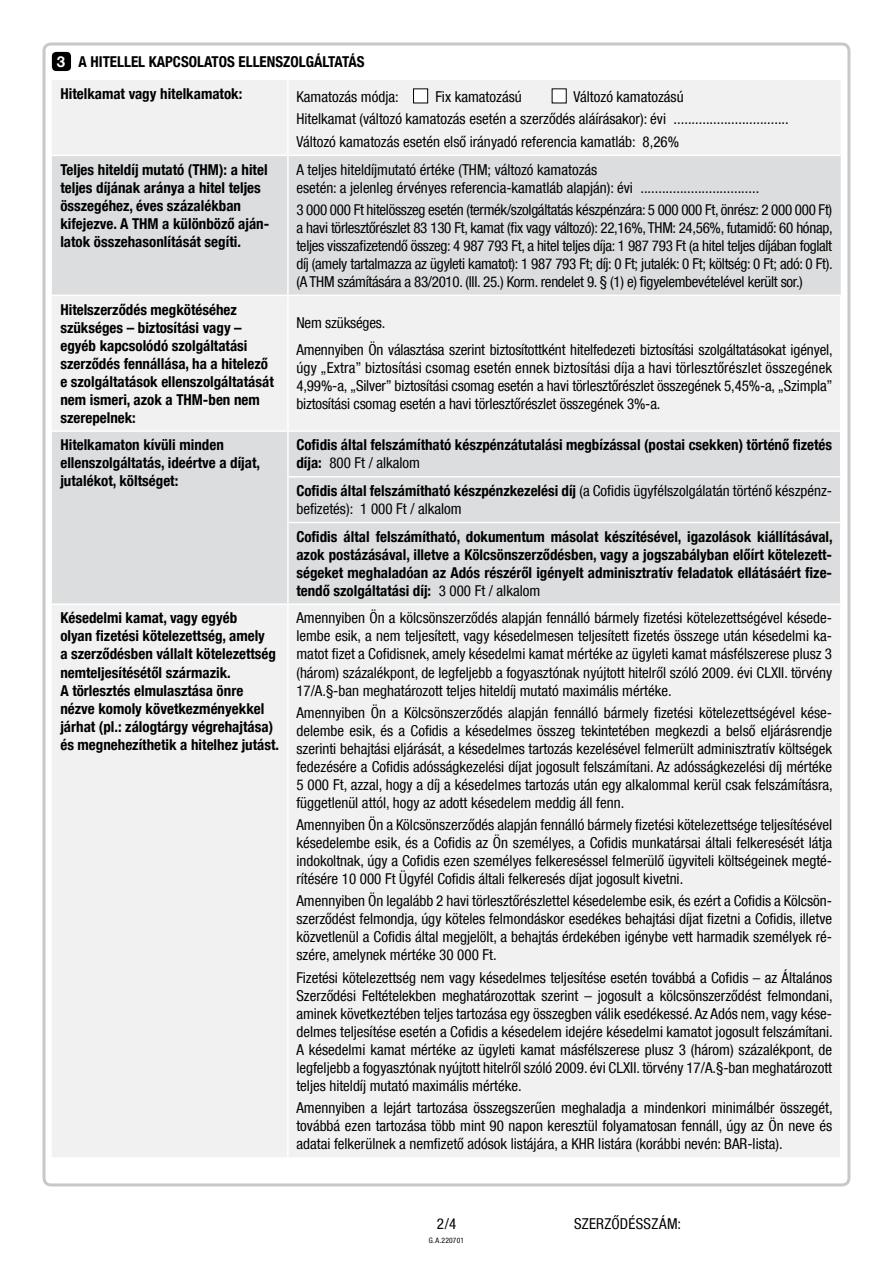
<style>
.page{position:relative;width:893px;height:1263px;background:#fff}
.page>*{position:absolute;margin:0;border:0;box-sizing:border-box;transform-origin:0 0}
.t1{font:condensed 15px/18px "Helvetica Neue LT Com";color:#000;text-align:justify}
.t2{font:700 condensed 15px/18px "Helvetica Neue LT Com";color:#000}
.t3{font:condensed 15px "Helvetica Neue LT Com";letter-spacing:.02em;color:#000}
.t4{font:condensed 7.5px "Helvetica Neue LT Com";letter-spacing:.02em;color:#000}
.s1{font-stretch:normal;color:#fff}
.s2{font-weight:400}
.s3{font-weight:700}
</style>
<div class="page">
<div style="left:52px;top:52px;width:19px;height:19px;background:#000;border-radius:4px"></div>
<div style="left:52px;top:80px;width:789px;height:1077px;background:#f1f1f2"></div>
<div style="left:52px;top:156px;width:789px;height:139px;background:#dcddde"></div>
<div style="left:52px;top:432px;width:788px;height:171px;background:#dcddde"></div>
<div style="left:288px;top:477px;width:553px;height:45px;background:#dcddde"></div>
<hr style="left:287px;top:80px;width:2px;height:75px;background:#fff">
<hr style="left:287px;top:156px;width:2px;height:139px;background:#fff">
<hr style="left:287px;top:296px;width:2px;height:134px;background:#fff">
<hr style="left:840px;top:296px;width:1px;height:134px;background:#fff">
<hr style="left:287px;top:432px;width:2px;height:44px;background:#fff">
<hr style="left:840px;top:432px;width:1px;height:44px;background:#fff">
<hr style="left:287px;top:478px;width:2px;height:44px;background:#fff">
<hr style="left:840px;top:478px;width:1px;height:44px;background:#fff">
<hr style="left:287px;top:523px;width:2px;height:80px;background:#fff">
<hr style="left:840px;top:523px;width:1px;height:80px;background:#fff">
<hr style="left:287px;top:605px;width:2px;height:552px;background:#fff">
<hr style="left:840px;top:605px;width:1px;height:552px;background:#fff">
<hr style="left:52px;top:430px;width:236px;height:2px;background:#fff">
<hr style="left:288px;top:430px;width:553px;height:2px;background:#fff">
<hr style="left:287px;top:476px;width:554px;height:2px;background:#fff">
<hr style="left:287px;top:522px;width:554px;height:1px;background:#fff">
<hr style="left:52px;top:603px;width:236px;height:2px;background:#fff">
<hr style="left:288px;top:603px;width:553px;height:2px;background:#fff">
<hr style="left:52px;top:155px;width:236px;height:1px;background:#fff">
<hr style="left:288px;top:155px;width:553px;height:1px;background:#fff">
<hr style="left:52px;top:295px;width:236px;height:1px;background:#fff">
<hr style="left:288px;top:295px;width:553px;height:1px;background:#fff">
<div style="left:414px;top:89px;width:14px;height:14px;background:#fff"></div>
<div style="left:413px;top:88px;width:15px;height:15px;border:1px solid #000"></div>
<div style="left:552px;top:89px;width:14px;height:14px;background:#fff"></div>
<p class="t2" style="left:57px;top:46px;width:309px;line-height:32px"><span class="s1">3</span> A HITELLEL KAPCSOLATOS ELLENSZOLGÁLTATÁS<br>Hitelkamat vagy hitelkamatok:</p>
<p class="t1" style="left:296px;top:87px;width:104px">Kamatozás módja:</p>
<p class="t1" style="left:436px;top:87px;width:88px">Fix kamatozású</p>
<p class="t1" style="left:296px;top:85px;width:494px;line-height:22.5px;text-align:left;text-indent:277px">Változó kamatozású<br>Hitelkamat (változó kamatozás esetén a szerződés aláírásakor): évi ................................<br>Változó kamatozás esetén első irányadó referencia kamatláb: 8,26%</p>
<p class="t2" style="left:60px;top:160px;width:209px">Teljes hiteldíj mutató (THM): a hitel teljes díjának aránya a hitel teljes összegéhez, éves százalékban kifejezve. A THM a különböző aján&shy;latok összehasonlítását segíti.</p>
<p class="t1" style="left:296px;top:160px;width:464px">A teljes hiteldíjmutató értéke (THM; változó kamatozás<br>esetén: a jelenleg érvényes referencia-kamatláb alapján): évi .................................</p>
<p class="t1" style="left:296px;top:200px;width:538px">3 000 000 Ft hitelösszeg esetén (termék/szolgáltatás készpénzára: 5 000 000 Ft, önrész: 2 000 000 Ft) a havi törlesztőrészlet 83 130 Ft, kamat (fix vagy változó): 22,16%, THM: 24,56%, futamidő: 60 hónap, teljes visszafizetendő összeg: 4 987 793 Ft, a hitel teljes díja: 1 987 793 Ft (a hitel teljes díjában foglalt díj (amely tartalmazza az ügyleti kamatot): 1 987 793 Ft; díj: 0 Ft; jutalék: 0 Ft; költség: 0 Ft; adó: 0 Ft). (A THM számítására a 83/2010. (III. 25.) Korm. rendelet 9. § (1) e) figyelembevételével került sor.)</p>
<p class="t2" style="left:60px;top:300px;width:215px">Hitelszerződés megkötéséhez szükséges – biztosítási vagy – egyéb kapcsolódó szolgáltatási szerződés fennállása, ha a hitelező e szolgáltatások ellenszolgáltatását nem ismeri, azok a THM-ben nem szerepelnek:</p>
<p class="t1" style="left:296px;top:310px;width:538px;line-height:26.5px">Nem szükséges.<br>Amennyiben Ön választása szerint biztosítottként hitelfedezeti biztosítási szolgáltatásokat igényel,</p>
<p class="t1" style="left:296px;top:358px;width:538px">úgy „Extra” biztosítási csomag esetén ennek biztosítási díja a havi törlesztőrészlet összegének 4,99%-a, „Silver” biztosítási csomag esetén a havi törlesztőrészlet összegének 5,45%-a, „Szimpla” biztosítási csomag esetén a havi törlesztőrészlet összegének 3%-a.</p>
<p class="t2" style="left:60px;top:436px;width:201px">Hitelkamaton kívüli minden ellenszolgáltatás, ideértve a díjat, jutalékot, költséget:</p>
<p class="t2" style="left:296px;top:436px;width:537px">Cofidis által felszámítható készpénzátutalási megbízással (postai csekken) történő fizetés díja: <span class="s2">800 Ft / alkalom</span></p>
<p class="t1" style="left:296px;top:482px;width:537px"><span class="s3">Cofidis által felszámítható készpénzkezelési díj</span> (a Cofidis ügyfélszolgálatán történő készpénz&shy;befizetés): 1 000 Ft / alkalom</p>
<p class="t2" style="left:296px;top:527px;width:538px;text-align:justify">Cofidis által felszámítható, dokumentum másolat készítésével, igazolások kiállításával, azok postázásával, illetve a Kölcsönszerződésben, vagy a jogszabályban előírt kötelezett&shy;ségeket meghaladóan az Adós részéről igényelt adminisztratív feladatok ellátásáért fize&shy;tendő szolgáltatási díj: <span class="s2">3 000 Ft / alkalom</span></p>
<p class="t2" style="left:60px;top:609px;width:220px">Késedelmi kamat, vagy egyéb<br>olyan fizetési kötelezettség, amely<br>a szerződésben vállalt kötelezettség nemteljesítésétől származik.<br>A törlesztés elmulasztása önre nézve komoly következményekkel járhat (pl.: zálogtárgy végrehajtása) és megnehezíthetik a hitelhez jutást.</p>
<p class="t1" style="left:296px;top:609px;width:537px">Amennyiben Ön a kölcsönszerződés alapján fennálló bármely fizetési kötelezettségével késede&shy;lembe esik, a nem teljesített, vagy késedelmesen teljesített fizetés összege után késedelmi ka&shy;matot fizet a Cofidisnek, amely késedelmi kamat mértéke az ügyleti kamat másfélszerese plusz 3 (három) százalékpont, de legfeljebb a fogyasztónak nyújtott hitelről szóló 2009. évi CLXII. törvény 17/A.§-ban meghatározott teljes hiteldíj mutató maximális mértéke.</p>
<p class="t1" style="left:296px;top:703px;width:538px">Amennyiben Ön a Kölcsönszerződés alapján fennálló bármely fizetési kötelezettségével kése&shy;delembe esik, és a Cofidis a késedelmes összeg tekintetében megkezdi a belső eljárásrendje szerinti behajtási eljárását, a késedelmes tartozás kezelésével felmerült adminisztratív költségek fedezésére a Cofidis adósságkezelési díjat jogosult felszámítani. Az adósságkezelési díj mértéke 5 000 Ft, azzal, hogy a díj a késedelmes tartozás után egy alkalommal kerül csak felszámításra, függetlenül attól, hogy az adott késedelem meddig áll fenn.</p>
<p class="t1" style="left:296px;top:815px;width:537px">Amennyiben Ön a Kölcsönszerződés alapján fennálló bármely fizetési kötelezettsége teljesítésével késedelembe esik, és a Cofidis az Ön személyes, a Cofidis munkatársai általi felkeresését látja indokoltnak, úgy a Cofidis ezen személyes felkereséssel felmerülő ügyviteli költségeinek megté&shy;rítésére 10 000 Ft Ügyfél Cofidis általi felkeresés díjat jogosult kivetni.</p>
<p class="t1" style="left:296px;top:892px;width:537px">Amennyiben Ön legalább 2 havi törlesztőrészlettel késedelembe esik, és ezért a Cofidis a Kölcsön&shy;szerződést felmondja, úgy köteles felmondáskor esedékes behajtási díjat fizetni a Cofidis, illetve közvetlenül a Cofidis által megjelölt, a behajtás érdekében igénybe vett harmadik személyek ré&shy;szére, amelynek mértéke 30 000 Ft.</p>
<p class="t1" style="left:296px;top:968px;width:538px">Fizetési kötelezettség nem vagy késedelmes teljesítése esetén továbbá a Cofidis – az Általános Szerződési Feltételekben meghatározottak szerint – jogosult a kölcsönszerződést felmondani, aminek következtében teljes tartozása egy összegben válik esedékessé. Az Adós nem, vagy kése&shy;delmes teljesítése esetén a Cofidis a késedelem idejére késedelmi kamatot jogosult felszámítani.<br>A késedelmi kamat mértéke az ügyleti kamat másfélszerese plusz 3 (három) százalékpont, de legfeljebb a fogyasztónak nyújtott hitelről szóló 2009. évi CLXII. törvény 17/A.§-ban meghatározott teljes hiteldíj mutató maximális mértéke.</p>
<p class="t1" style="left:296px;top:1098px;width:538px">Amennyiben a lejárt tartozása összegszerűen meghaladja a mindenkori minimálbér összegét, továbbá ezen tartozása több mint 90 napon keresztül folyamatosan fennáll, úgy az Ön neve és adatai felkerülnek a nemfizető adósok listájára, a KHR listára (korábbi nevén: BAR-lista).</p>
<p class="t1" style="left:437px;top:1214px;width:21px">2/4</p>
<p class="t4" style="left:429px;top:1236px;width:37px">G.A.220701</p>
<p class="t3" style="left:574px;top:1215px;width:109px">SZERZŐDÉSSZÁM:</p>
</div>
